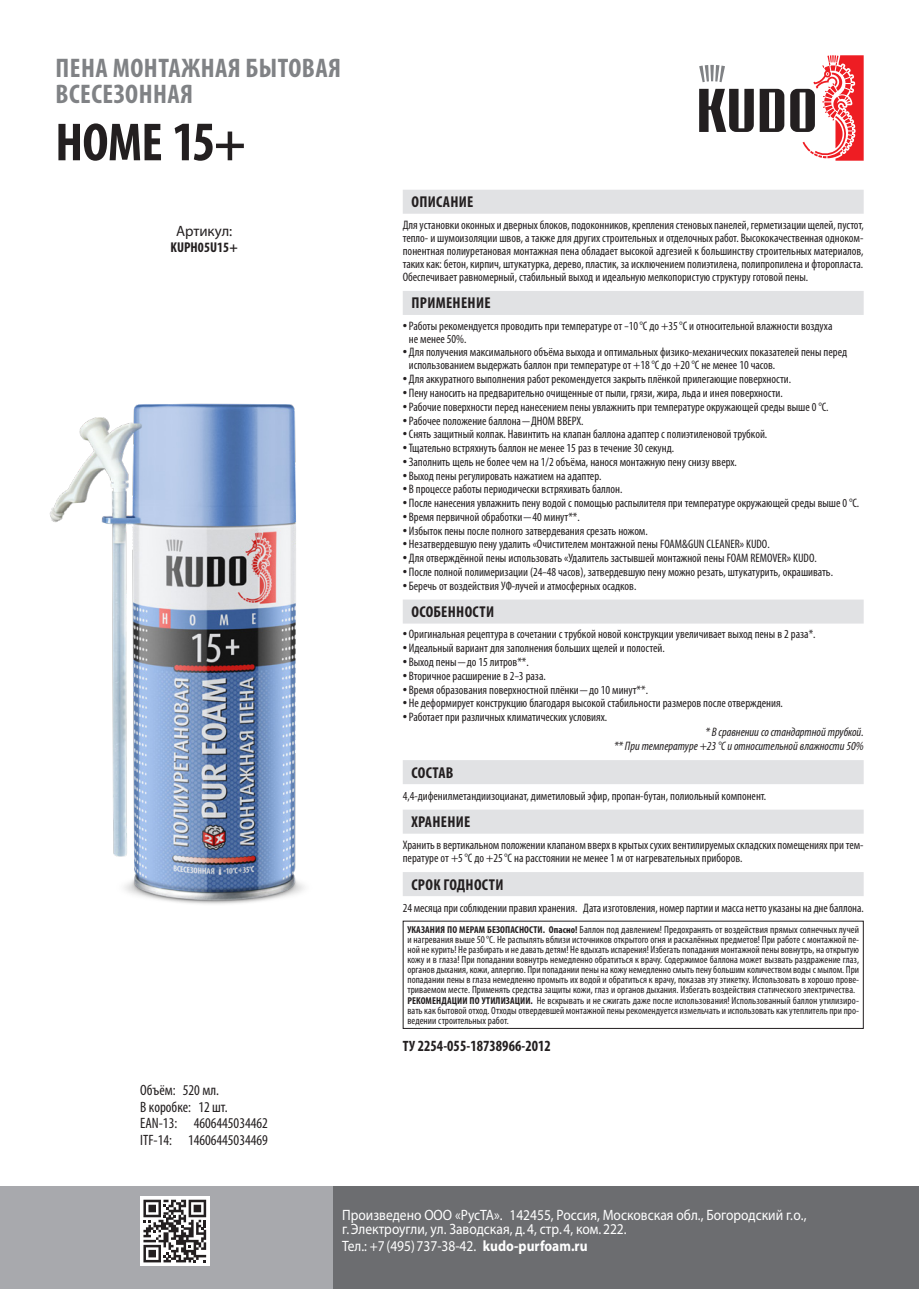
<style>
.page{position:relative;width:919px;height:1289px;background:#fff}
.page>*{position:absolute;margin:0;border:0;box-sizing:border-box;transform-origin:0 0}
.NAME-2__big{font:700 condensed 54px "Myriad Pro";color:#231f20}
.NAME-1__mid{font:700 condensed 27px/25.7px "Myriad Pro";letter-spacing:.02em;color:#808285}
.Heads{font:700 condensed 15.75px "Myriad Pro";letter-spacing:.02em;color:#231f20}
.ТУ___ГОСТ{font:700 condensed 15.6px "Myriad Pro";letter-spacing:.005em;color:#231f20;scale:.95 1}
.t1{font:15px/14px "Myriad Pro";color:#fff;scale:.9 1}
.EAN___ITF{font:condensed 15px "Myriad Pro";color:#231f20}
.ARTicul{font:15px "Myriad Pro";letter-spacing:-.005em;color:#231f20}
.ARTicul-2{font:700 condensed 14.25px "Myriad Pro";letter-spacing:.005em;color:#231f20}
.Осн___Bulleted_List{font:condensed 12.3px/12.9px "Myriad Pro";color:#231f20}
.Осн_текст__Myriad{font:condensed 12.3px/12.9px "Myriad Pro";letter-spacing:-.005em;color:#231f20;text-align:justify}
.Осн_курсив__Myriad{font:italic condensed 12.3px "Myriad Pro";color:#231f20}
.Мелк_текст__в_рамке{font:condensed 10.5px/9.9px "Myriad Pro";color:#231f20;text-align:justify}
.s1{font-size:56.1px}
.s2{font-size:17.25px}
.s3{font-weight:700;font-size:10.05px}
.s4{font-size:15px}
.s5{font-weight:700}
</style>
<div class="page">
<svg style="left:699px;top:55px;width:164px;height:106px"></svg>
<div style="left:403px;top:190px;width:460px;height:24px;background:#e1e2e4"></div>
<div style="left:403px;top:291px;width:460px;height:24px;background:#e1e2e4"></div>
<div style="left:403px;top:599px;width:460px;height:24px;background:#e1e2e4"></div>
<div style="left:403px;top:760px;width:460px;height:24px;background:#e1e2e4"></div>
<div style="left:403px;top:809px;width:460px;height:24px;background:#e1e2e4"></div>
<div style="left:403px;top:872px;width:460px;height:24px;background:#e1e2e4"></div>
<div style="left:0;top:1186px;width:392px;height:102px;background:#a8a9ad"></div>
<div style="left:333px;top:1186px;width:585px;height:102px;background:#6c6d70"></div>
<svg style="left:140px;top:1196px;width:69px;height:69px"></svg>
<svg style="left:143px;top:1199px;width:63px;height:63px;background:#898787"></svg>
<img style="left:49px;top:403px;width:255px;height:501px">
<p class="NAME-1__mid" style="left:56px;top:54px;width:287px">ПЕНА МОНТАЖНАЯ БЫТОВАЯ<br>ВСЕСЕЗОННАЯ</p>
<p class="NAME-2__big" style="left:55px;top:108px;width:192px">HOME <span class="s1">15</span>+</p>
<p class="ARTicul" style="left:176px;top:221px;width:58px">Артикул:</p>
<p class="ARTicul-2" style="left:170px;top:238px;width:69px">KUPH05U15+</p>
<p class="EAN___ITF" style="left:140px;top:1081px;width:80px">Объём: 520 мл.</p>
<p class="EAN___ITF" style="left:140px;top:1097px;width:89px">В коробке: 12 шт.</p>
<p class="EAN___ITF" style="left:140px;top:1114px;width:129px">EAN‑13: 4606445034462</p>
<p class="EAN___ITF" style="left:140px;top:1130px;width:129px">ITF‑14: 14606445034469</p>
<p class="Heads" style="left:411px;top:192px;width:64px">ОПИСАНИЕ</p>
<p class="Осн_текст__Myriad" style="left:403px;top:219px;width:462px">Для установки оконных и дверных блоков, подоконников, крепления стеновых панелей, герметизации щелей, пустот, тепло- и шумоизоляции швов, а также для других строительных и отделочных работ. Высококачественная одноком&shy;понентная полиуретановая монтажная пена обладает высокой адгезией к большинству строительных материалов, таких как: бетон, кирпич, штукатурка, дерево, пластик, за исключением полиэтилена, полипропилена и фторопласта.<br>Обеспечивает равномерный, стабильный выход и идеальную мелкопористую структуру готовой пены.</p>
<p class="Heads" style="left:411px;top:293px;width:81px">ПРИМЕНЕНИЕ</p>
<p class="Осн___Bulleted_List" style="left:409px;top:319px;width:425px;text-indent:-6px"><span class="s2">•</span>Работы рекомендуется проводить при температуре от –10°С до +35°С и относительной влажности воздуха не менее 50%.</p>
<p class="Осн___Bulleted_List" style="left:409px;top:346px;width:440px;text-indent:-6px"><span class="s2">•</span> Для получения максимального объёма выхода и оптимальных физико-механических показателей пены перед использованием выдержать баллон при температуре от +18°С до +20°С не менее 10 часов.</p>
<p class="Осн___Bulleted_List" style="left:403px;top:372px;width:390px"><span class="s2">•</span> Для аккуратного выполнения работ рекомендуется закрыть плёнкой прилегающие поверхности.</p>
<p class="Осн___Bulleted_List" style="left:403px;top:386px;width:381px"><span class="s2">•</span> Пену наносить на предварительно очищенные от пыли, грязи, жира, льда и инея поверхности.</p>
<p class="Осн___Bulleted_List" style="left:403px;top:400px;width:427px"><span class="s2">•</span>Рабочие поверхности перед нанесением пены увлажнить при температуре окружающей среды выше 0°С.</p>
<p class="Осн___Bulleted_List" style="left:403px;top:414px;width:182px"><span class="s2">•</span>Рабочее положение баллона—ДНОМ ВВЕРХ.</p>
<p class="Осн___Bulleted_List" style="left:403px;top:427px;width:366px"><span class="s2">•</span>Снять защитный колпак. Навинтить на клапан баллона адаптер с полиэтиленовой трубкой.</p>
<p class="Осн___Bulleted_List" style="left:403px;top:441px;width:273px"><span class="s2">•</span>Тщательно встряхнуть баллон не менее 15 раз в течение 30 секунд.</p>
<p class="Осн___Bulleted_List" style="left:403px;top:455px;width:335px"><span class="s2">•</span>Заполнить щель не более чем на 1/2 объёма, нанося монтажную пену снизу вверх.</p>
<p class="Осн___Bulleted_List" style="left:403px;top:469px;width:200px"><span class="s2">•</span> Выход пены регулировать нажатием на адаптер.</p>
<p class="Осн___Bulleted_List" style="left:403px;top:482px;width:221px"><span class="s2">•</span> В процессе работы периодически встряхивать баллон.</p>
<p class="Осн___Bulleted_List" style="left:403px;top:496px;width:458px"><span class="s2">•</span> После нанесения увлажнить пену водой с помощью распылителя при температуре окружающей среды выше 0°С.</p>
<p class="Осн___Bulleted_List" style="left:403px;top:510px;width:178px"><span class="s2">•</span> Время первичной обработки—40 минут**.</p>
<p class="Осн___Bulleted_List" style="left:403px;top:524px;width:246px"><span class="s2">•</span> Избыток пены после полного затвердевания срезать ножом.</p>
<p class="Осн___Bulleted_List" style="left:403px;top:538px;width:368px"><span class="s2">•</span> Незатвердевшую пену удалить «Очистителем монтажной пены FOAM&amp;GUN CLEANER» KUDO.</p>
<p class="Осн___Bulleted_List" style="left:403px;top:551px;width:415px"><span class="s2">•</span> Для отверждённой пены использовать «Удалитель застывшей монтажной пены FOAM REMOVER» KUDO.</p>
<p class="Осн___Bulleted_List" style="left:403px;top:565px;width:432px"><span class="s2">•</span> После полной полимеризации (24–48 часов), затвердевшую пену можно резать, штукатурить, окрашивать.</p>
<p class="Осн___Bulleted_List" style="left:403px;top:579px;width:235px"><span class="s2">•</span> Беречь от воздействия УФ-лучей и атмосферных осадков.</p>
<p class="Heads" style="left:411px;top:602px;width:84px">ОСОБЕННОСТИ</p>
<p class="Осн___Bulleted_List" style="left:403px;top:627px;width:414px"><span class="s2">•</span> Оригинальная рецептура в сочетании с трубкой новой конструкции увеличивает выход пены в 2 раза*.</p>
<p class="Осн___Bulleted_List" style="left:403px;top:641px;width:263px"><span class="s2">•</span> Идеальный вариант для заполнения больших щелей и полостей.</p>
<p class="Осн___Bulleted_List" style="left:403px;top:655px;width:127px"><span class="s2">•</span> Выход пены—до 15 литров**.</p>
<p class="Осн___Bulleted_List" style="left:403px;top:669px;width:144px"><span class="s2">•</span> Вторичное расширение в 2–3 раза.</p>
<p class="Осн___Bulleted_List" style="left:403px;top:683px;width:247px"><span class="s2">•</span> Время образования поверхностной плёнки—до 10 минут**.</p>
<p class="Осн___Bulleted_List" style="left:403px;top:696px;width:381px"><span class="s2">•</span> Не деформирует конструкцию благодаря высокой стабильности размеров после отверждения.</p>
<p class="Осн___Bulleted_List" style="left:403px;top:710px;width:206px"><span class="s2">•</span>Работает при различных климатических условиях.</p>
<p class="Осн_курсив__Myriad" style="left:705px;top:724px;width:160px">* В сравнении со стандартной трубкой.</p>
<p class="Осн_курсив__Myriad" style="left:614px;top:738px;width:251px">** При температуре +23°С и относительной влажности 50%</p>
<p class="Heads" style="left:411px;top:762px;width:44px">СОСТАВ</p>
<p class="Осн_текст__Myriad" style="left:403px;top:789px;width:365px">4,4‑дифенилметандиизоцианат, диметиловый эфир, пропан-бутан, полиольный компонент.</p>
<p class="Heads" style="left:411px;top:812px;width:61px">ХРАНЕНИЕ</p>
<p class="Осн_текст__Myriad" style="left:403px;top:838px;width:462px">Хранить в вертикальном положении клапаном вверх в крытых сухих вентилируемых складских помещениях при тем&shy;пературе от +5°C до +25°C на расстоянии не менее 1 м от нагревательных приборов.</p>
<p class="Heads" style="left:411px;top:874px;width:94px">СРОК ГОДНОСТИ</p>
<p class="Осн_текст__Myriad" style="left:403px;top:901px;width:462px">24 месяца при соблюдении правил хранения. Дата изготовления, номер партии и масса нетто указаны на дне баллона.</p>
<p class="Мелк_текст__в_рамке" style="left:407px;top:924px;width:453px"><span class="s3">УКАЗАНИЯ ПО МЕРАМ БЕЗОПАСНОСТИ. Опасно!</span> Баллон под давлением! Предохранять от воздействия прямых солнечных лучей и нагревания выше 50°C. Не распылять вблизи источников открытого огня и раскалённых предметов! При работе с монтажной пе&shy;ной не курить! Не разбирать и не давать детям! Не вдыхать испарения! Избегать попадания монтажной пены вовнутрь, на открытую кожу и в глаза! При попадании вовнутрь немедленно обратиться к врачу. Содержимое баллона может вызвать раздражение глаз, органов дыхания, кожи, аллергию. При попадании пены на кожу немедленно смыть пену большим количеством воды с мылом. При попадании пены в глаза немедленно промыть их водой и обратиться к врачу, показав эту этикетку. Использовать в хорошо прове&shy;триваемом месте. Применять средства защиты кожи, глаз и органов дыхания. Избегать воздействия статического электричества.</p>
<p class="Мелк_текст__в_рамке" style="left:407px;top:995px;width:453px"><span class="s3">РЕКОМЕНДАЦИИ ПО УТИЛИЗАЦИИ.</span> Не вскрывать и не сжигать даже после использования! Использованный баллон утилизиро&shy;вать как бытовой отход. Отходы отвердевшей монтажной пены рекомендуется измельчать и использовать как утеплитель при про&shy;ведении строительных работ.</p>
<p class="ТУ___ГОСТ" style="left:403px;top:1036px;width:157px"><span class="s4">ТУ</span> 2254<span class="s4">-</span>055<span class="s4">-</span>18738966<span class="s4">-</span>2012</p>
<p class="t1" style="left:342px;top:1207px;width:517px">Произведено ООО «РусТА». 142455, Россия, Московская обл., Богородский г.о., г.Электроугли, ул. Заводская, д.4, стр.4, ком.222.</p>
<p class="t1" style="left:342px;top:1238px;width:274px">Тел.: +7(495)737‑38‑42. <span class="s5">kudo‑purfoam.ru</span></p>
</div>
